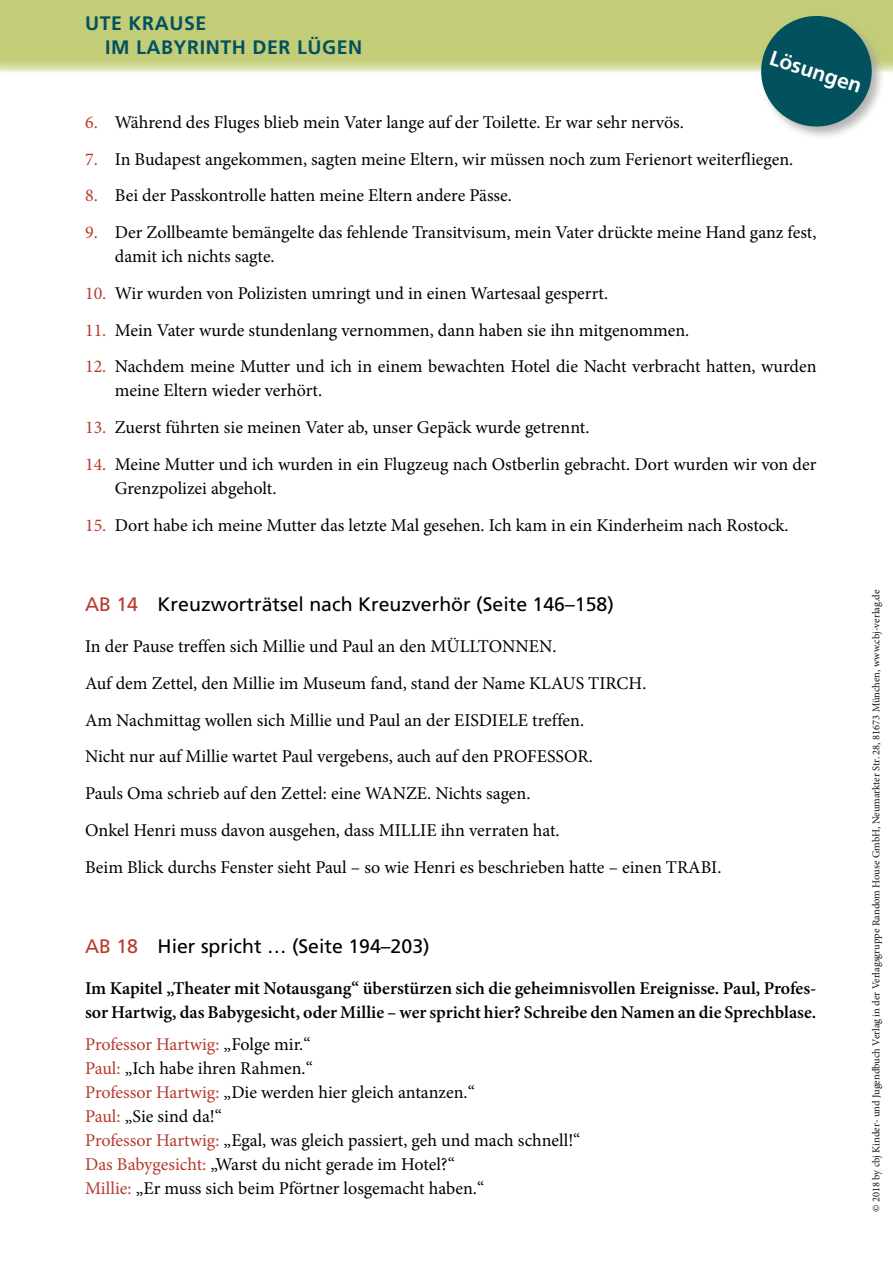
<style>
.page{position:relative;width:893px;height:1263px;background:#fff}
.page>*{position:absolute;margin:0;border:0;box-sizing:border-box;transform-origin:0 0}
.t1{font:700 21px "Frutiger LT Pro";color:#fff}
.t2{font:19.5px "Frutiger LT Pro";color:#000}
.t3{font:700 19.5px/24px "Frutiger LT Pro";letter-spacing:.03em;color:#01515e}
.t4{font:18px/24px "Minion Pro";color:#000}
.t5{font:600 18px/24px "Minion Pro";letter-spacing:-.005em;color:#000}
.t6{font:10.5px "Minion Pro";color:#131313}
.s1{color:#b73a2f}
</style>
<div class="page">
<div style="left:0;top:0;width:893px;height:72px;background:#c3cd78"></div>
<div style="left:759px;top:14px;width:127px;height:127px;background:#9d9d9c;opacity:.75"></div>
<svg style="left:754px;top:14px;width:124px;height:119px"></svg>
<p class="t3" style="left:105px;top:12px;width:259px;text-indent:-20px">UTE KRAUSE<br>IM LABYRINTH DER LÜGEN</p>
<p class="t1" style="left:774px;top:45px;width:97px;rotate:18deg">Lösungen</p>
<p class="t4" style="left:85px;top:110px;width:600px"><span class="s1">6.</span> Während des Fluges blieb mein Vater lange auf der Toilette. Er war sehr nervös.</p>
<p class="t4" style="left:85px;top:147px;width:710px"><span class="s1">7.</span> In Budapest angekommen, sagten meine Eltern, wir müssen noch zum Ferienort weiterfliegen.</p>
<p class="t4" style="left:85px;top:184px;width:428px"><span class="s1">8.</span> Bei der Passkontrolle hatten meine Eltern andere Pässe.</p>
<p class="t4" style="left:115px;top:220px;width:703px;text-indent:-30px"><span class="s1">9.</span> Der Zollbeamte bemängelte das fehlende Transitvisum, mein Vater drückte meine Hand ganz fest, damit ich nichts sagte.</p>
<p class="t4" style="left:85px;top:281px;width:525px"><span class="s1">10.</span> Wir wurden von Polizisten umringt und in einen Wartesaal gesperrt.</p>
<p class="t4" style="left:85px;top:318px;width:606px"><span class="s1">11.</span> Mein Vater wurde stundenlang vernommen, dann haben sie ihn mitgenommen.</p>
<p class="t4" style="left:115px;top:355px;width:703px;text-indent:-30px"><span class="s1">12.</span> Nachdem meine Mutter und ich in einem bewachten Hotel die Nacht verbracht hatten, wurden meine Eltern wieder verhört.</p>
<p class="t4" style="left:85px;top:416px;width:506px"><span class="s1">13.</span> Zuerst führten sie meinen Vater ab, unser Gepäck wurde getrennt.</p>
<p class="t4" style="left:115px;top:452px;width:703px;text-indent:-30px"><span class="s1">14.</span> Meine Mutter und ich wurden in ein Flugzeug nach Ostberlin gebracht. Dort wurden wir von der<br>Grenzpolizei abgeholt.</p>
<p class="t4" style="left:85px;top:513px;width:705px"><span class="s1">15.</span> Dort habe ich meine Mutter das letzte Mal gesehen. Ich kam in ein Kinderheim nach Rostock.</p>
<p class="t2" style="left:85px;top:593px;width:530px"><span class="s1">AB 14</span> Kreuzworträtsel nach Kreuzverhör (Seite 146–158)</p>
<p class="t4" style="left:85px;top:628px;width:638px;line-height:36.8px">In der Pause treffen sich Millie und Paul an den MÜLLTONNEN.<br>Auf dem Zettel, den Millie im Museum fand, stand der Name KLAUS TIRCH.<br>Am Nachmittag wollen sich Millie und Paul an der EISDIELE treffen.<br>Nicht nur auf Millie wartet Paul vergebens, auch auf den PROFESSOR.<br>Pauls Oma schrieb auf den Zettel: eine WANZE. Nichts sagen.<br>Onkel Henri muss davon ausgehen, dass MILLIE ihn verraten hat.<br>Beim Blick durchs Fenster sieht Paul – so wie Henri es beschrieben hatte – einen TRABI.</p>
<p class="t2" style="left:85px;top:935px;width:346px"><span class="s1">AB 18</span> Hier spricht … (Seite 194–203)</p>
<p class="t5" style="left:85px;top:976px;width:733px">Im Kapitel „Theater mit Notausgang“ überstürzen sich die geheimnisvollen Ereignisse. Paul, Profes&shy;sor Hartwig, das Babygesicht, oder Millie – wer spricht hier? Schreibe den Namen an die Sprechblase.</p>
<p class="t4" style="left:85px;top:1033px;width:497px"><span class="s1">Professor Hartwig:</span> „Folge mir.“<br><span class="s1">Paul:</span> „Ich habe ihren Rahmen.“<br><span class="s1">Professor Hartwig:</span> „Die werden hier gleich antanzen.“<br><span class="s1">Paul:</span> „Sie sind da!“<br><span class="s1">Professor Hartwig:</span> „Egal, was gleich passiert, geh und mach schnell!“ <span class="s1">Das Babygesicht:</span> „Warst du nicht gerade im Hotel?“<br><span class="s1">Millie:</span> „Er muss sich beim Pförtner losgemacht haben.“</p>
<p class="t6" style="left:869px;top:1212px;width:624px;rotate:-90deg">© 2018 by cbj Kinder- und Jugendbuch Verlag in der Verlagsgruppe Random House GmbH, Neumarkter Str. 28, 81673 München, www.cbj-verlag.de</p>
</div>
